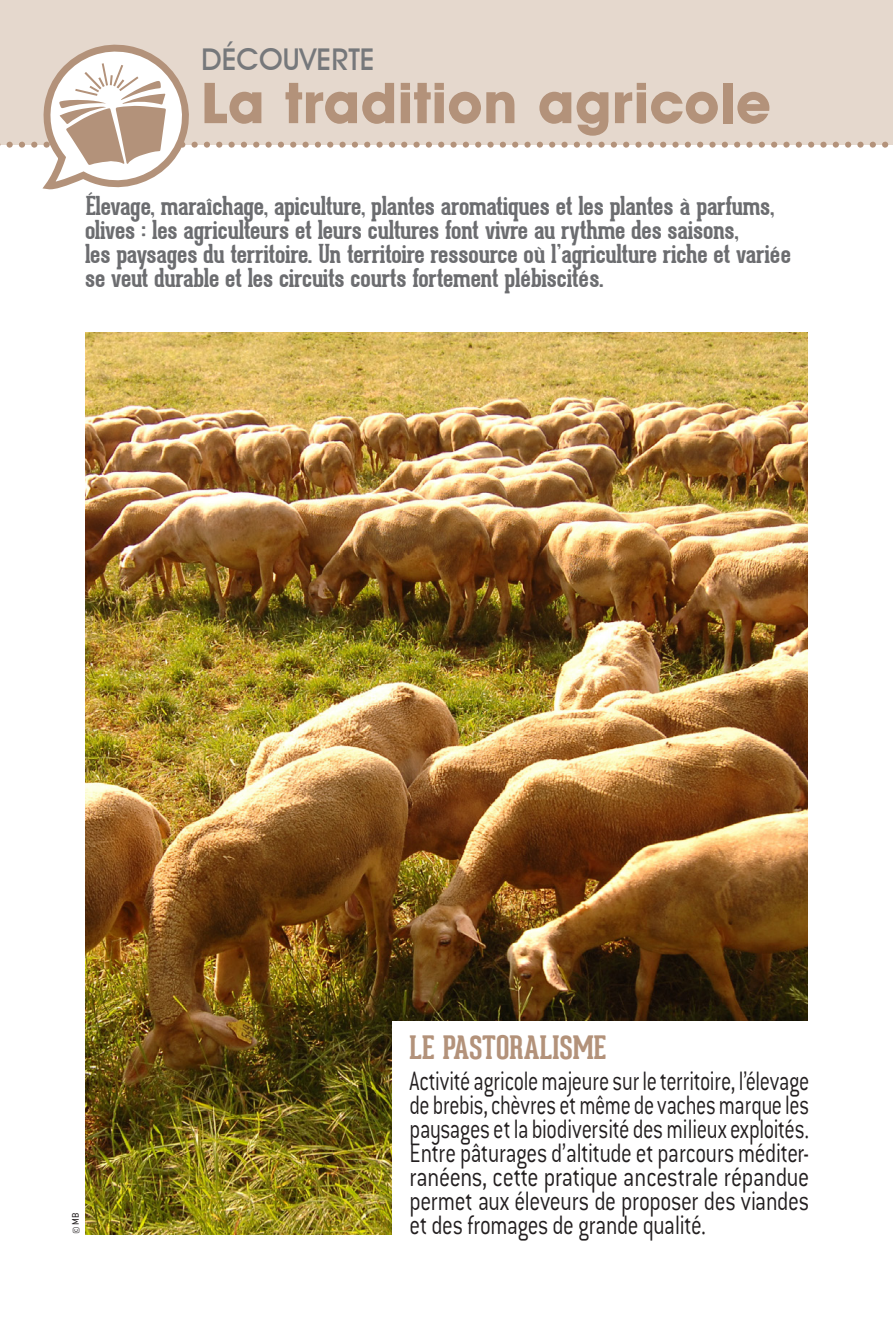
<style>
.page{position:relative;width:893px;height:1319px;background:#fff}
.page>*{position:absolute;margin:0;border:0;box-sizing:border-box;transform-origin:0 0}
.TITRE{font:700 57px "Avant Garde Two BQ";letter-spacing:.005em;color:#b3927a}
.t1{font:700 33px "Avant Garde Two BQ";letter-spacing:.005em;color:#b3927a}
.titre_Raison_gauche{font:700 31.5px "Geared Slab";color:#b3927a}
.TITRE_GRIS{font:500 30px "Avant Garde IT Cby BT";color:#76787b}
.TEXTE{font:300 29.4px/24px "Conduit ITC Pro";letter-spacing:-.015em;color:#231f20;text-align:justify;scale:.76 1}
.INTRO{font:700 25.5px/24px "Geared Slab";letter-spacing:-.01em;color:#6c6d70}
.copyright_gauche{font:10.5px "Conduit ITC Pro";color:#231f20}
</style>
<div class="page">
<div style="left:0;top:0;width:893px;height:145px;background:#e5d8cd"></div>
<img style="left:85px;top:332px;width:723px;height:901px">
<div style="left:392px;top:1020px;width:434px;height:230px;background:#fff"></div>
<svg style="left:0;top:44px;width:889px;height:146px"></svg>
<p class="TITRE_GRIS" style="left:201px;top:41px;width:175px">DÉCOUVERTE</p>
<p class="TITRE" style="left:201px;top:69px;width:571px">La tradition agricole</p>
<p class="t1" style="left:119px;top:91px;width:157px">Valbonne</p>
<p class="INTRO" style="left:85px;top:193px;width:707px">Élevage, maraîchage, apiculture, plantes aromatiques et les plantes à parfums, olives : les agriculteurs et leurs cultures font vivre au rythme des saisons,<br>les paysages du territoire. Un territoire ressource où l’agriculture riche et variée se veut durable et les circuits courts fortement plébiscités.</p>
<p class="copyright_gauche" style="left:70px;top:1233px;width:23px;rotate:-90deg">© MB</p>
<p class="titre_Raison_gauche" style="left:409px;top:1027px;width:199px">LE PASTORALISME</p>
<p class="TEXTE" style="left:409px;top:1068px;width:527px">Activité agricole majeure sur le territoire, l’élevage de brebis, chèvres et même de vaches marque les paysages et la biodiversité des milieux exploités.<br>Entre pâturages d’altitude et parcours méditer&shy;ranéens, cette pratique ancestrale répandue permet aux éleveurs de proposer des viandes et des fromages de grande qualité.</p>
</div>
